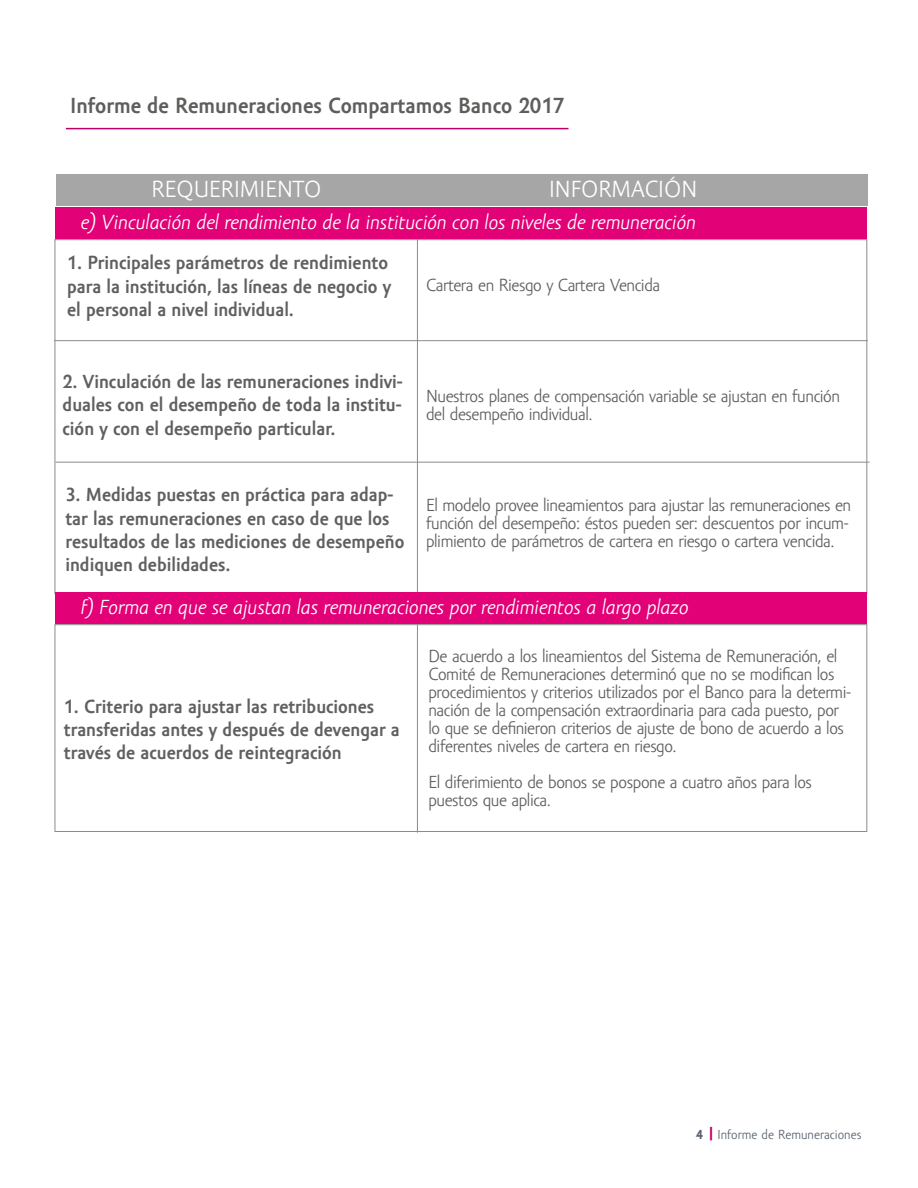
<style>
.page{position:relative;width:918px;height:1188px;background:#fff}
.page>*{position:absolute;margin:0;border:0;box-sizing:border-box;transform-origin:0 0}
.t1{font:24px "Amor Sans Pro";color:#fff}
.t2{font:700 22.5px "Amor Sans Pro";color:#5e5e5d}
.t3{font:italic 21px "Amor Sans Pro";color:#fff}
.t4{font:700 19.5px/23.4px "Amor Sans Pro";color:#606060}
.t5{font:18px/18px "Amor Sans Pro";letter-spacing:-.025em;color:#606060}
.t6{font:13.5px "Amor Sans Pro";color:#58626e}
.s1{font-family:"Amor Sans Text Pro";font-weight:700}
.s2{font-family:"Amor Sans Text Pro";font-weight:700;color:#bd006c}
</style>
<div class="page">
<div style="left:56px;top:175px;width:812px;height:31px;background:#a6a6a6"></div>
<div style="left:55px;top:208px;width:812px;height:31px;background:#e20176"></div>
<hr style="left:417px;top:239px;width:1px;height:356px;background:#8e8a8a">
<hr style="left:54px;top:340px;width:814px;height:1px;background:#8e8a8a">
<hr style="left:55px;top:462px;width:814px;height:1px;background:#8e8a8a">
<hr style="left:66px;top:128px;width:502px;height:1px;background:#bd006c">
<div style="left:55px;top:593px;width:812px;height:31px;background:#e20176"></div>
<div style="left:55px;top:624px;width:812px;height:208px;border:1px solid #8e8a8a"></div>
<hr style="left:417px;top:624px;width:1px;height:209px;background:#8e8a8a">
<p class="t2" style="left:70px;top:93px;width:496px">Informe de Remuneraciones Compartamos Banco 2017</p>
<h1 class="t1" style="left:549px;top:176px;width:150px">INFORMACIÓN</h1>
<h1 class="t1" style="left:152px;top:176px;width:171px">REQUERIMIENTO</h1>
<p class="t3" style="left:81px;top:211px;width:617px">e) Vinculación del rendimiento de la institución con los niveles de remuneración</p>
<p class="t4" style="left:67px;top:252px;width:326px">1. Principales parámetros de rendimiento para la institución, las líneas de negocio y el personal a nivel individual.</p>
<p class="t4" style="left:63px;top:370px;width:342px;text-align:justify">2. Vinculación de las remuneraciones indivi&shy;duales con el desempeño de toda la institu&shy;ción y con el desempeño particular.</p>
<p class="t5" style="left:426px;top:277px;width:236px">Cartera en Riesgo y Cartera Vencida</p>
<p class="t5" style="left:426px;top:388px;width:415px">Nuestros planes de compensación variable se ajustan en función del desempeño individual.</p>
<p class="t4" style="left:65px;top:484px;width:341px">3. Medidas puestas en práctica para adap&shy;tar las remuneraciones en caso de que los resultados de las mediciones de desempeño indiquen debilidades.</p>
<p class="t5" style="left:426px;top:497px;width:427px">El modelo provee lineamientos para ajustar las remuneraciones en función del desempeño: éstos pueden ser: descuentos por incum&shy;plimiento de parámetros de cartera en riesgo o cartera vencida.</p>
<p class="t3" style="left:81px;top:596px;width:609px">f) Forma en que se ajustan las remuneraciones por rendimientos a largo plazo</p>
<p class="t5" style="left:428px;top:647px;width:424px">De acuerdo a los lineamientos del Sistema de Remuneración, el Comité de Remuneraciones determinó que no se modifican los procedimientos y criterios utilizados por el Banco para la determi&shy;nación de la compensación extraordinaria para cada puesto, por lo que se definieron criterios de ajuste de bono de acuerdo a los diferentes niveles de cartera en riesgo.</p>
<p class="t5" style="left:428px;top:773px;width:385px">El diferimiento de bonos se pospone a cuatro años para los puestos que aplica.</p>
<p class="t4" style="left:64px;top:695px;width:337px">1. Criterio para ajustar las retribuciones transferidas antes y después de devengar a través de acuerdos de reintegración</p>
<p class="t6" style="left:696px;top:1127px;width:167px"><span class="s1">4</span> <span class="s2">|</span> Informe de Remuneraciones</p>
</div>
